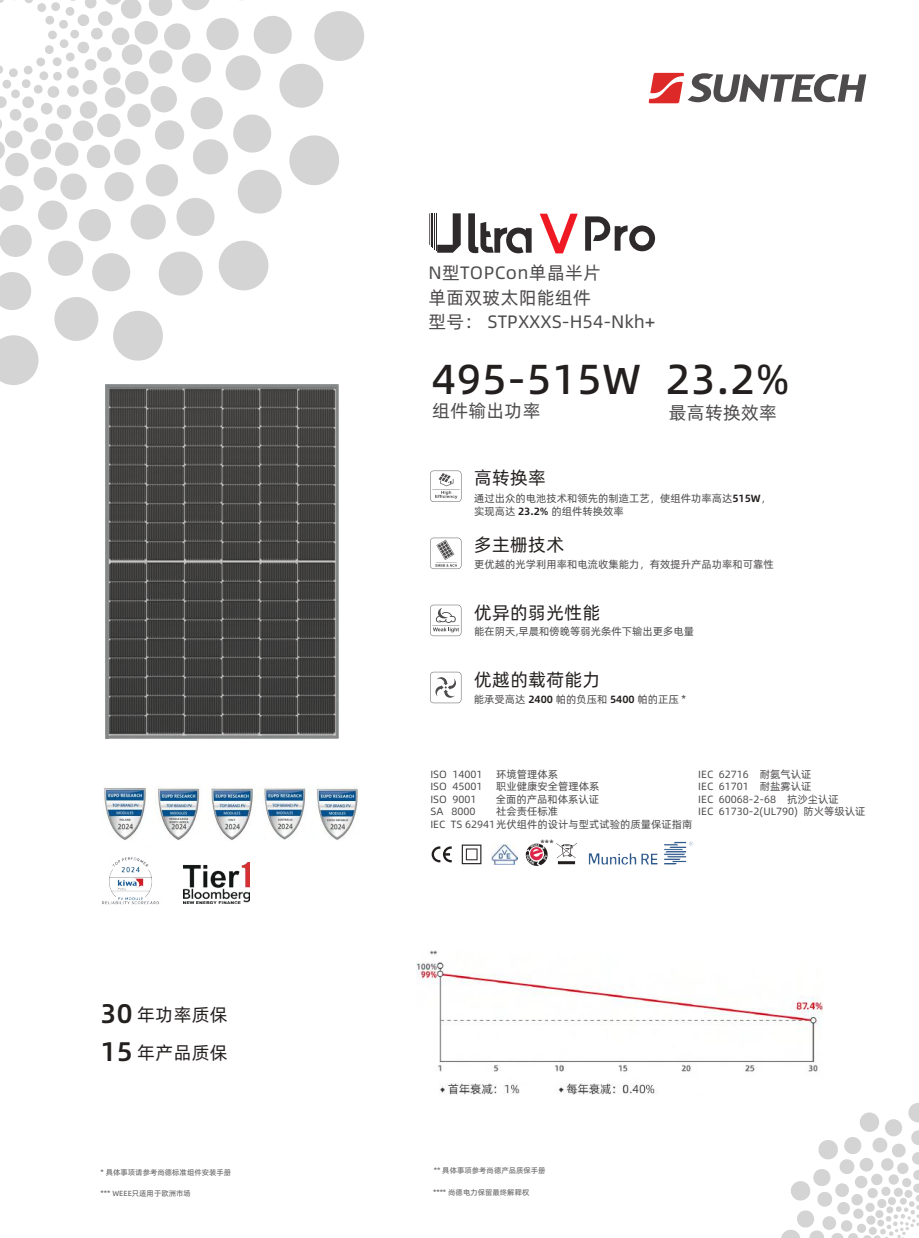
<style>
.page{position:relative;width:919px;height:1238px;background:#fff}
.page>*{position:absolute;margin:0;border:0;box-sizing:border-box;transform-origin:0 0}
.t1{font:42px "Alibaba Pu Hui Ti 2 65 Medium";letter-spacing:.02em;color:#241f1f}
.t2{font:700 27px "Alibaba Pu Hui Ti 2 75 Semi";color:#241f1f}
.t3{font:18px/24.5px "Alibaba Pu Hui Ti 2 55 Regular";letter-spacing:.02em;color:#4e4b4c}
.t4{font:18px/37.5px "Alibaba Pu Hui Ti 2 55 Regular";letter-spacing:.02em;color:#241f1f}
.t5{font:10.5px/12.6px "Alibaba Pu Hui Ti 2 55 Regular";color:#4e4b4c}
.t6{font:9.6px "Alibaba Pu Hui Ti 2 65 Medium";color:#4e4b4c}
.t7{font:7.5px "Alibaba Pu Hui Ti 2 65 Medium";color:#717072}
.s1{font-family:"Alibaba Pu Hui Ti 2 85 Bold";color:#241f1f}
</style>
<div class="page">
<svg style="left:0;top:0;width:364px;height:385px"></svg>
<svg style="left:781px;top:1103px;width:137px;height:134px"></svg>
<svg style="left:648px;top:73px;width:218px;height:30px"></svg>
<svg style="left:585px;top:216px;width:70px;height:35px"></svg>
<svg style="left:540px;top:214px;width:37px;height:39px"></svg>
<hr style="left:435px;top:213px;width:1px;height:38px;background:#2e292a">
<hr style="left:434px;top:213px;width:1px;height:36px;background:#2e292a">
<hr style="left:432px;top:213px;width:1px;height:35px;background:#2e292a">
<hr style="left:431px;top:213px;width:1px;height:33px;background:#2e292a">
<svg style="left:429px;top:213px;width:1px;height:32px"></svg>
<svg style="left:468px;top:213px;width:63px;height:40px"></svg>
<svg style="left:437px;top:213px;width:23px;height:40px"></svg>
<svg style="left:430px;top:470px;width:31px;height:32px"></svg>
<svg style="left:430px;top:537px;width:31px;height:32px"></svg>
<svg style="left:430px;top:604px;width:31px;height:32px"></svg>
<svg style="left:430px;top:671px;width:31px;height:32px"></svg>
<svg style="left:431px;top:846px;width:20px;height:16px"></svg>
<svg style="left:461px;top:844px;width:20px;height:20px"></svg>
<svg style="left:525px;top:843px;width:22px;height:22px"></svg>
<svg style="left:556px;top:843px;width:21px;height:21px"></svg>
<img style="left:491px;top:844px;width:26px;height:20px">
<img style="left:588px;top:841px;width:106px;height:24px">
<img style="left:105px;top:384px;width:234px;height:354px">
<img style="left:183px;top:862px;width:66px;height:41px">
<img style="left:102px;top:857px;width:57px;height:48px">
<img style="left:103px;top:786px;width:255px;height:54px">
<img style="left:416px;top:950px;width:406px;height:145px">
<h2 class="t2" style="left:100px;top:992px;width:34px">30</h2>
<h3 class="t4" style="left:137px;top:995px;width:91px">年功率质保年产品质保</h3>
<h2 class="t2" style="left:100px;top:1030px;width:34px">15</h2>
<p class="t7" style="left:100px;top:1166px;width:132px">* 具体事项请参考尚德标准组件安装手册</p>
<p class="t7" style="left:100px;top:1187px;width:92px">*** WEEE只适用于欧洲市场</p>
<h3 class="t3" style="left:428px;top:259px;width:228px">N型TOPCon单晶半片<br>单面双玻太阳能组件<br>型号： STPXXXS-H54-Nkh+</h3>
<h1 class="t1" style="left:665px;top:347px;width:126px">23.2%</h1>
<h1 class="t1" style="left:431px;top:347px;width:211px">495-515W</h1>
<h3 class="t3" style="left:432px;top:397px;width:110px">组件输出功率</h3>
<h3 class="t3" style="left:668px;top:399px;width:110px">最高转换效率</h3>
<h3 class="t4" style="left:474px;top:458px;width:73px">高转换率</h3>
<p class="t5" style="left:474px;top:492px;width:298px">通过出众的电池技术和领先的制造工艺，使组件功率高达<span class="s1">515W</span>，实现高达 <span class="s1">23.2%</span> 的组件转换效率</p>
<h3 class="t4" style="left:474px;top:525px;width:91px">多主栅技术</h3>
<p class="t5" style="left:474px;top:557px;width:301px">更优越的光学利用率和电流收集能力，有效提升产品功率和可靠性</p>
<h3 class="t4" style="left:474px;top:592px;width:128px">优异的弱光性能</h3>
<p class="t5" style="left:474px;top:624px;width:222px">能在阴天,早晨和傍晚等弱光条件下输出更多电量</p>
<h3 class="t4" style="left:474px;top:660px;width:128px">优越的载荷能力</h3>
<p class="t5" style="left:474px;top:692px;width:213px">能承受高达 <span class="s1">2400</span> 帕的负压和 <span class="s1">5400</span> 帕的正压 *</p>
<p class="t5" style="left:430px;top:767px;width:54px">ISO 14001</p>
<p class="t5" style="left:496px;top:767px;width:63px">环境管理体系</p>
<p class="t5" style="left:430px;top:779px;width:54px">ISO 45001</p>
<p class="t5" style="left:496px;top:779px;width:105px">职业健康安全管理体系</p>
<p class="t5" style="left:430px;top:792px;width:48px">ISO 9001</p>
<p class="t5" style="left:496px;top:792px;width:105px">全面的产品和体系认证</p>
<p class="t5" style="left:430px;top:804px;width:47px">SA 8000</p>
<p class="t5" style="left:698px;top:767px;width:168px">IEC 62716 耐氨气认证<br>IEC 61701 耐盐雾认证<br>IEC 60068-2-68 抗沙尘认证<br>IEC 61730-2(UL790) 防火等级认证</p>
<p class="t5" style="left:430px;top:804px;width:263px;text-indent:66px">社会责任标准<br>IEC TS 62941光伏组件的设计与型式试验的质量保证指南</p>
<p class="t6" style="left:540px;top:836px;width:15px">***</p>
<p class="t7" style="left:433px;top:1164px;width:113px">** 具体事项参考尚德产品质保手册</p>
<p class="t7" style="left:433px;top:1186px;width:98px">**** 尚德电力保留最终解释权</p>
</div>
